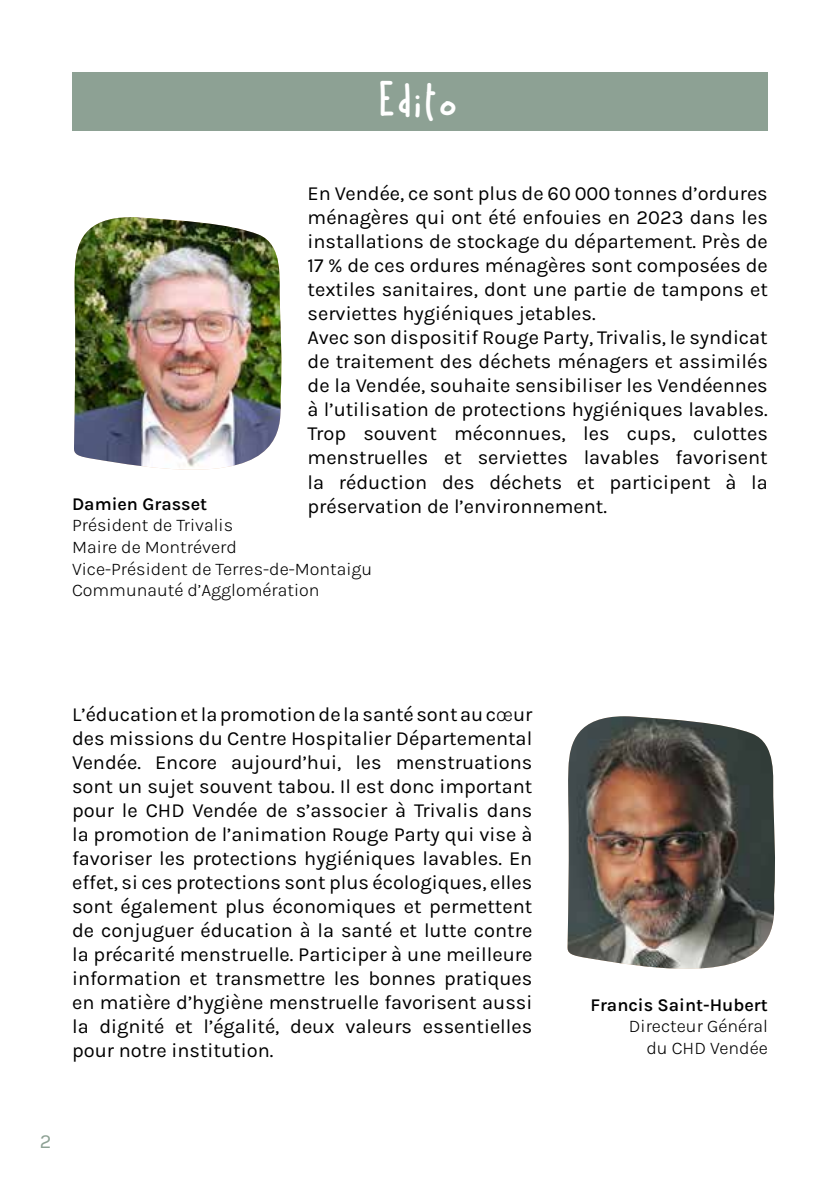
<style>
.page{position:relative;width:840px;height:1191px;background:#fff}
.page>*{position:absolute;margin:0;border:0;box-sizing:border-box;transform-origin:0 0}
.t1{font:48px "A Mano Boldensada";color:#fff}
.t2{font:20px/24px "Karla";color:#000}
.t3{font:20px "Karla";color:#8da194}
.t4{font:300 18px/21.6px "Karla";color:#000}
.t5{font:600 18px "Karla";color:#000}
.s1{font-weight:300}
</style>
<div class="page">
<div style="left:72px;top:72px;width:695px;height:58px;background:#8da194"></div>
<img style="left:74px;top:217px;width:208px;height:253px">
<img style="left:567px;top:716px;width:208px;height:252px">
<h1 class="t1" style="left:380px;top:69px;width:80px">Edito</h1>
<p class="t2" style="left:307px;top:181px;width:461px">En Vendée, ce sont plus de 60 000 tonnes d’ordures ménagères qui ont été enfouies en 2023 dans les installations de stockage du département. Près de 17 % de ces ordures ménagères sont composées de textiles sanitaires, dont une partie de tampons et serviettes hygiéniques jetables.<br>Avec son dispositif Rouge Party, Trivalis, le syndicat de traitement des déchets ménagers et assimilés de la Vendée, souhaite sensibiliser les Vendéennes à l’utilisation de protections hygiéniques lavables.<br>Trop souvent méconnues, les cups, culottes menstruelles et serviettes lavables favorisent la réduction des déchets et participent à la préservation de l’environnement.</p>
<p class="t5" style="left:72px;top:492px;width:137px">Damien Grasset</p>
<p class="t4" style="left:72px;top:514px;width:301px">Président de Trivalis<br>Maire de Montréverd<br>Vice-Président de Terres-de-Montaigu<br>Communauté d’Agglomération</p>
<p class="t2" style="left:72px;top:701px;width:461px;text-align:justify">L’éducation et la promotion de la santé sont au c<span class="s1">œ</span>ur des missions du Centre Hospitalier Départemental Vendée. Encore aujourd’hui, les menstruations sont un sujet souvent tabou. Il est donc important pour le CHD Vendée de s’associer à Trivalis dans la promotion de l’animation Rouge Party qui vise à favoriser les protections hygiéniques lavables. En effet, si ces protections sont plus écologiques, elles sont également plus économiques et permettent de conjuguer éducation à la santé et lutte contre la précarité menstruelle. Participer à une meilleure information et transmettre les bonnes pratiques en matière d’hygiène menstruelle favorisent aussi la dignité et l’égalité, deux valeurs essentielles pour notre institution.</p>
<p class="t3" style="left:40px;top:1128px;width:13px">2</p>
<p class="t5" style="left:590px;top:993px;width:179px">Francis Saint-Hubert</p>
<p class="t4" style="left:628px;top:1015px;width:140px;text-align:right">Directeur Général du CHD Vendée</p>
</div>
